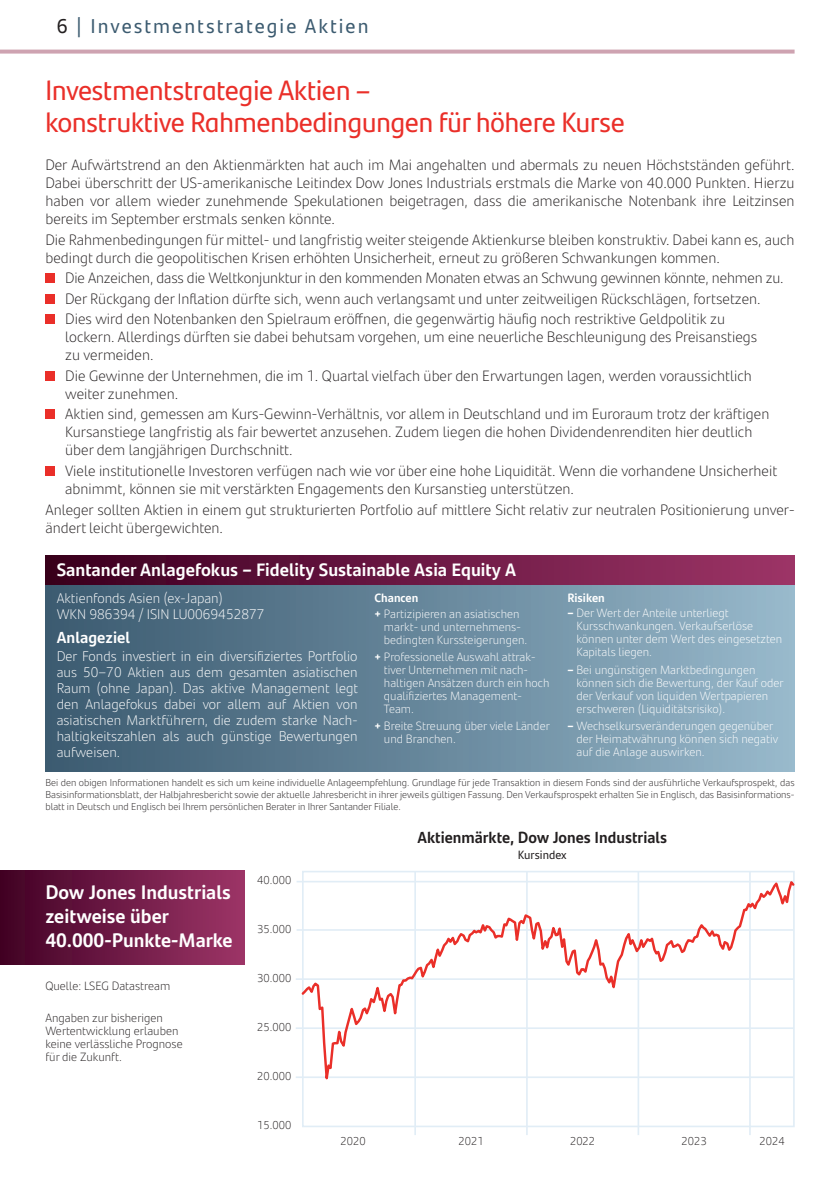
<style>
.page{position:relative;width:840px;height:1191px;background:#fff}
.page>*{position:absolute;margin:0;border:0;box-sizing:border-box;transform-origin:0 0}
.t1{font:28px/32px "Santander Headline";color:#ea2f29}
.t2{font:20px "Santander Text";letter-spacing:.1em;color:#3c5b70}
.t3{font:700 19.6px/24px "Santander Text";color:#fff}
.t4{font:700 18px "Santander Text";color:#fff}
.t5{font:700 16px "Santander Text";color:#231f20}
.t6{font:700 16px "Santander Text";color:#fff}
.t7{font:300 15px/18px "Santander Text";color:#231f20}
.t8{font:300 14px/16px "Santander Text";color:#fff}
.t9{font:300 12px/13px "Santander Text";color:#fff}
.t10{font:300 12px/13px "Santander Text";color:#231f20}
.t11{font:12px "Santander Text";color:#231f20}
.t12{font:700 12px "Santander Text";color:#fff}
.t13{font:300 11.4px "Santander Text";color:#231f20}
.t14{font:300 10px/12px "Santander Text";color:#231f20;text-align:justify}
.s1{color:#231f20}
.s2{font-weight:700}
</style>
<div class="page">
<div style="left:0;top:870px;width:244px;height:94px;background:linear-gradient(to right,#410124,#9d3567)"></div>
<svg style="left:0;top:50px;width:794px;height:4px;background:#d3acb9"></svg>
<div style="left:45px;top:273px;width:10px;height:10px;background:#ea2f29"></div>
<div style="left:45px;top:294px;width:10px;height:10px;background:#ea2f29"></div>
<div style="left:45px;top:314px;width:10px;height:10px;background:#ea2f29"></div>
<div style="left:45px;top:371px;width:10px;height:10px;background:#ea2f29"></div>
<div style="left:45px;top:409px;width:10px;height:10px;background:#ea2f29"></div>
<div style="left:45px;top:466px;width:10px;height:10px;background:#ea2f29"></div>
<div style="left:45px;top:584px;width:749px;height:187px;background:linear-gradient(to right,#39586e,#97b7ca)"></div>
<div style="left:45px;top:556px;width:749px;height:28px;background:linear-gradient(to right,#3a001e,#9d3568)"></div>
<hr style="left:414px;top:872px;width:2px;height:263px;background:#e1edf6">
<hr style="left:526px;top:872px;width:1px;height:263px;background:#e1edf6">
<hr style="left:637px;top:872px;width:1px;height:263px;background:#e1edf6">
<hr style="left:748px;top:872px;width:2px;height:263px;background:#e1edf6">
<div style="left:302px;top:870px;width:492px;height:257px;border:2px solid #e1edf6"></div>
<hr style="left:296px;top:1076px;width:496px;height:2px;background:#e1edf6">
<hr style="left:296px;top:1027px;width:496px;height:2px;background:#e1edf6">
<hr style="left:296px;top:978px;width:496px;height:2px;background:#e1edf6">
<hr style="left:296px;top:929px;width:496px;height:1px;background:#e1edf6">
<hr style="left:296px;top:880px;width:496px;height:2px;background:#e1edf6">
<svg style="left:299px;top:877px;width:496px;height:223px"></svg>
<h2 class="t2" style="left:57px;top:11px;width:313px"><span class="s1">6</span> | Investmentstrategie Aktien</h2>
<h1 class="t1" style="left:45px;top:73px;width:580px">Investmentstrategie Aktien –<br>konstruktive Rahmenbedingungen für höhere Kurse</h1>
<p class="t7" style="left:45px;top:155px;width:750px;text-align:justify">Der Aufwärtstrend an den Aktienmärkten hat auch im Mai angehalten und abermals zu neuen Höchstständen geführt.<br>Dabei überschritt der US-amerikanische Leitindex Dow Jones Industrials erstmals die Marke von 40.000 Punkten. Hierzu haben vor allem wieder zunehmende Spekulationen beigetragen, dass die amerikanische Notenbank ihre Leitzinsen bereits im September erstmals senken könnte.</p>
<p class="t7" style="left:45px;top:230px;width:750px">Die Rahmenbedingungen für mittel- und langfristig weiter steigende Aktienkurse bleiben konstruktiv. Dabei kann es, auch bedingt durch die geopolitischen Krisen erhöhten Unsicherheit, erneut zu größeren Schwankungen kommen.</p>
<p class="t7" style="left:65px;top:267px;width:719px;line-height:20.6px">Die Anzeichen, dass die Weltkonjunktur in den kommenden Monaten etwas an Schwung gewinnen könnte, nehmen zu.<br>Der Rückgang der Inflation dürfte sich, wenn auch verlangsamt und unter zeitweiligen Rückschlägen, fortsetzen.<br>Dies wird den Notenbanken den Spielraum eröffnen, die gegenwärtig häufig noch restriktive Geldpolitik zu</p>
<p class="t7" style="left:65px;top:327px;width:693px">lockern. Allerdings dürften sie dabei behutsam vorgehen, um eine neuerliche Beschleunigung des Preisanstiegs zu vermeiden.</p>
<p class="t7" style="left:65px;top:366px;width:687px">Die Gewinne der Unternehmen, die im 1. Quartal vielfach über den Erwartungen lagen, werden voraussichtlich weiter zunehmen.</p>
<p class="t7" style="left:65px;top:404px;width:705px">Aktien sind, gemessen am Kurs-Gewinn-Verhältnis, vor allem in Deutschland und im Euroraum trotz der kräftigen<br>Kursanstiege langfristig als fair bewertet anzusehen. Zudem liegen die hohen Dividendenrenditen hier deutlich über dem langjährigen Durchschnitt.</p>
<p class="t7" style="left:65px;top:461px;width:713px">Viele institutionelle Investoren verfügen nach wie vor über eine hohe Liquidität. Wenn die vorhandene Unsicherheit abnimmt, können sie mit verstärkten Engagements den Kursanstieg unterstützen.</p>
<p class="t7" style="left:45px;top:499px;width:750px">Anleger sollten Aktien in einem gut strukturierten Portfolio auf mittlere Sicht relativ zur neutralen Positionierung unver&shy;ändert leicht übergewichten.</p>
<p class="t4" style="left:57px;top:556px;width:460px">Santander Anlagefokus – Fidelity Sustainable Asia Equity A</p>
<p class="t9" style="left:374px;top:589px;width:146px;line-height:15.8px"><span class="s2">Chancen<br>+</span> Partizipieren an asiatischen</p>
<p class="t9" style="left:384px;top:619px;width:145px">markt- und unternehmens&shy;bedingten Kurssteigerungen.</p>
<p class="t9" style="left:384px;top:649px;width:167px;text-indent:-9px"><span class="s2">+</span> Professionelle Auswahl attrak&shy;tiver Unternehmen mit nach&shy;haltigen Ansätzen durch ein hoch qualifiziertes Management-<br>Team.</p>
<p class="t9" style="left:384px;top:719px;width:167px;text-indent:-9px"><span class="s2">+</span> Breite Streuung über viele Länder und Branchen.</p>
<p class="t8" style="left:57px;top:589px;width:209px">Aktienfonds Asien (ex-Japan)<br>WKN 986394 / ISIN LU0069452877</p>
<p class="t6" style="left:57px;top:625px;width:75px">Anlageziel</p>
<p class="t8" style="left:57px;top:647px;width:303px;text-align:justify">Der Fonds investiert in ein diversifiziertes Portfolio aus 50–70 Aktien aus dem gesamten asiatischen Raum (ohne Japan). Das aktive Management legt den Anlagefokus dabei vor allem auf Aktien von asiatischen Marktführern, die zudem starke Nach&shy;haltigkeitszahlen als auch günstige Bewertungen aufweisen.</p>
<p class="t14" style="left:45px;top:776px;width:750px">Bei den obigen Informationen handelt es sich um keine individuelle Anlageempfehlung. Grundlage für jede Transaktion in diesem Fonds sind der ausführliche Verkaufsprospekt, das Basisinformationsblatt, der Halbjahresbericht sowie der aktuelle Jahresbericht in ihrer jeweils gültigen Fassung. Den Verkaufsprospekt erhalten Sie in Englisch, das Basisinformations&shy;blatt in Deutsch und Englisch bei Ihrem persönlichen Berater in Ihrer Santander Filiale.</p>
<p class="t12" style="left:567px;top:588px;width:39px">Risiken</p>
<p class="t9" style="left:576px;top:606px;width:207px;text-indent:-9px"><span class="s2">–</span> Der Wert der Anteile unterliegt<br>Kursschwankungen. Verkaufserlöse können unter dem Wert des eingesetzten<br>Kapitals liegen.</p>
<p class="t9" style="left:576px;top:662px;width:208px;text-indent:-9px"><span class="s2">–</span> Bei ungünstigen Marktbedingungen können sich die Bewertung, der Kauf oder der Verkauf von liquiden Wertpapieren erschweren (Liquiditätsrisiko).</p>
<p class="t9" style="left:576px;top:718px;width:203px;text-indent:-9px"><span class="s2">–</span> Wechselkursveränderungen gegenüber der Heimatwährung können sich negativ auf die Anlage auswirken.</p>
<h3 class="t3" style="left:45px;top:879px;width:189px">Dow Jones Industrials zeitweise über<br>40.000-Punkte-Marke</h3>
<p class="t10" style="left:45px;top:979px;width:126px">Quelle: LSEG Datastream</p>
<p class="t10" style="left:45px;top:1010px;width:139px">Angaben zur bisherigen<br>Wertentwicklung erlauben keine verlässliche Prognose für die Zukunft.</p>
<p class="t13" style="left:257px;top:871px;width:36px">40.000</p>
<p class="t13" style="left:257px;top:921px;width:36px">35.000</p>
<p class="t13" style="left:257px;top:969px;width:36px">30.000</p>
<p class="t13" style="left:257px;top:1018px;width:36px">25.000</p>
<p class="t13" style="left:257px;top:1067px;width:36px">20.000</p>
<p class="t13" style="left:257px;top:1116px;width:36px">15.000</p>
<p class="t5" style="left:417px;top:825px;width:251px">Aktienmärkte, Dow Jones Industrials</p>
<p class="t11" style="left:517px;top:846px;width:50px">Kursindex</p>
<p class="t13" style="left:340px;top:1132px;width:27px">2020</p>
<p class="t13" style="left:458px;top:1132px;width:27px">2021</p>
<p class="t13" style="left:569px;top:1132px;width:27px">2022</p>
<p class="t13" style="left:681px;top:1132px;width:27px">2023</p>
<p class="t13" style="left:759px;top:1132px;width:27px">2024</p>
</div>
